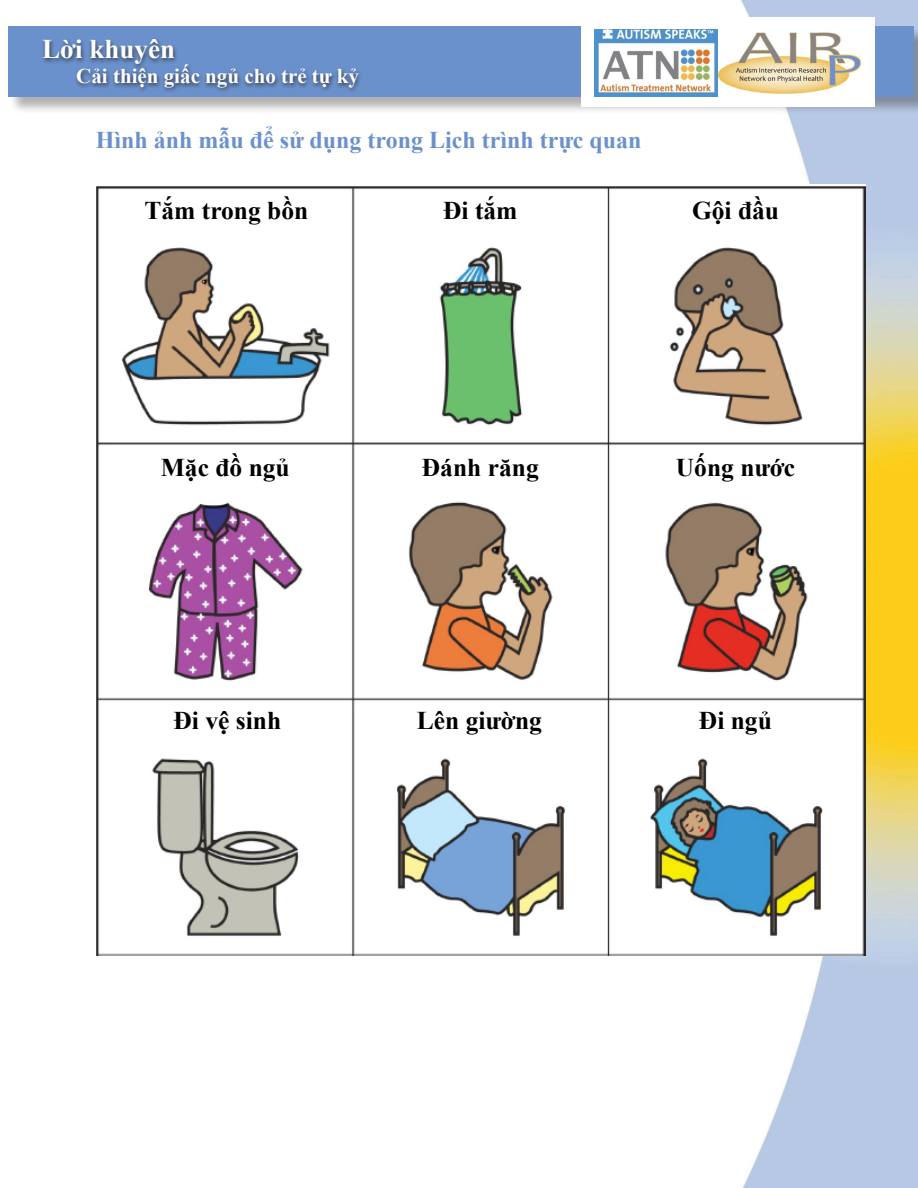
<style>
.page{position:relative;width:918px;height:1188px;background:#fff}
.page>*{position:absolute;margin:0;border:0;box-sizing:border-box;transform-origin:0 0}
.t1{font:700 27px "Times New Roman";color:#fff}
.t2{font:700 25.5px "Times New Roman";color:#000}
.t3{font:700 24px "Times New Roman";color:#6b91cc}
.t4{font:700 21px "Times New Roman";color:#fff}
</style>
<div class="page">
<img style="left:96px;top:0;width:822px;height:1188px">
<div style="left:9px;top:27px;width:909px;height:87px;background:#231f20;opacity:.35"></div>
<div style="left:8px;top:26px;width:906px;height:71px;background:#6b91cc"></div>
<div style="left:40px;top:37px;width:324px;height:56px;background:#231f20;opacity:.75"></div>
<img style="left:96px;top:185px;width:769px;height:770px">
<div style="left:581px;top:18px;width:294px;height:89px;background:#fff"></div>
<img style="left:594px;top:30px;width:124px;height:67px">
<img style="left:718px;top:32px;width:144px;height:62px">
<p class="t1" style="left:42px;top:30px;width:134px">Lời khuyên</p>
<p class="t4" style="left:76px;top:62px;width:284px">Cải thiện giấc ngủ cho trẻ tự kỷ</p>
<p class="t3" style="left:96px;top:124px;width:547px">Hình ảnh mẫu để sử dụng trong Lịch trình trực quan</p>
<p class="t2" style="left:144px;top:193px;width:165px">Tắm trong bồn</p>
<p class="t2" style="left:443px;top:193px;width:76px">Đi tắm</p>
<p class="t2" style="left:692px;top:193px;width:89px">Gội đầu</p>
<p class="t2" style="left:161px;top:450px;width:130px">Mặc đồ ngủ</p>
<p class="t2" style="left:422px;top:450px;width:118px">Đánh răng</p>
<p class="t2" style="left:676px;top:450px;width:121px">Uống nước</p>
<p class="t2" style="left:174px;top:703px;width:109px">Đi vệ sinh</p>
<p class="t2" style="left:417px;top:703px;width:127px">Lên giường</p>
<p class="t2" style="left:699px;top:703px;width:74px">Đi ngủ</p>
</div>
